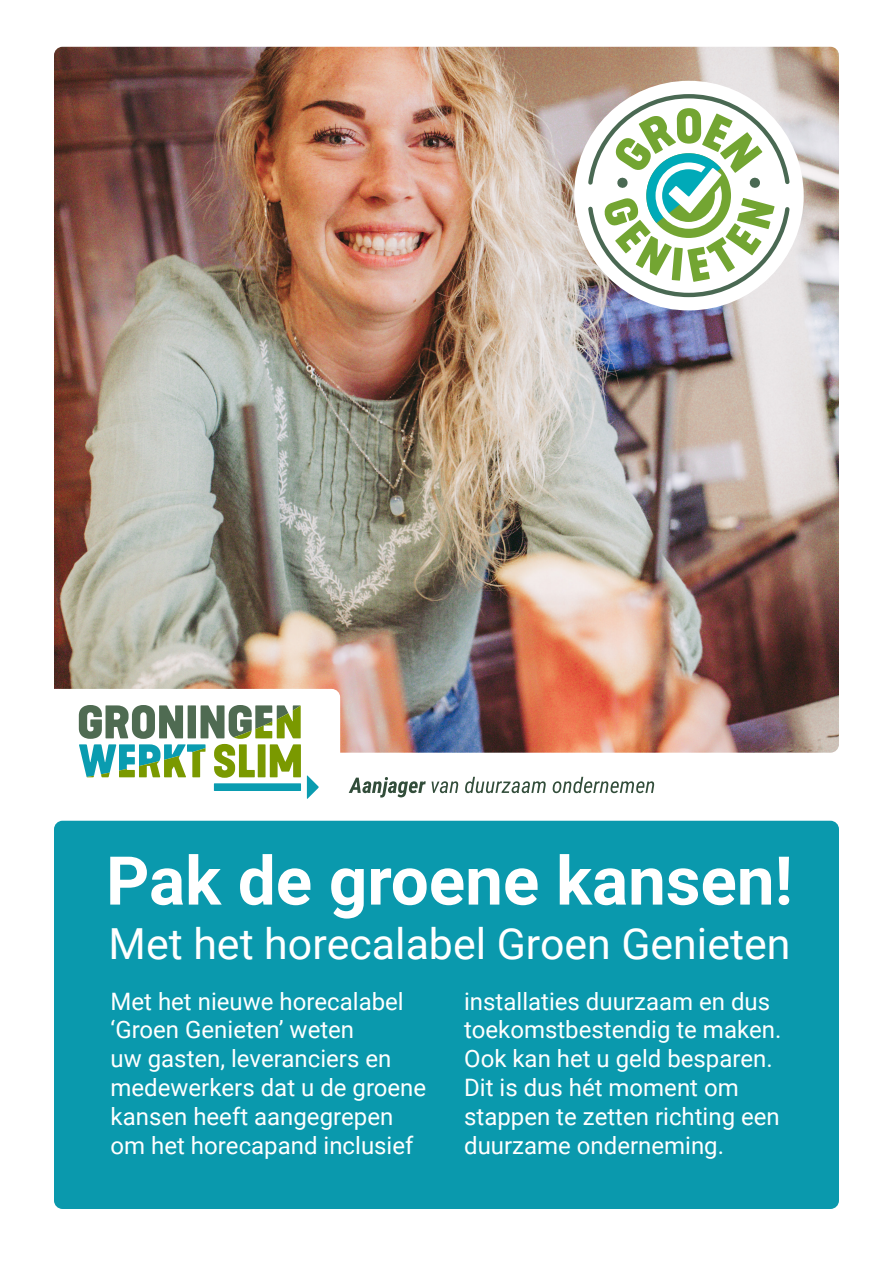
<style>
.page{position:relative;width:893px;height:1263px;background:#fff}
.page>*{position:absolute;margin:0;border:0;box-sizing:border-box;transform-origin:0 0}
.t1{font:700 67.35px "Roboto";color:#fff}
.t2{font:42.9px "Roboto";color:#fff}
.t3{font:24px/28.8px "Roboto";color:#fff}
</style>
<div class="page">
<img style="left:54px;top:47px;width:785px;height:706px">
<svg style="left:54px;top:689px;width:286px;height:110px"></svg>
<svg style="left:349px;top:777px;width:305px;height:20px"></svg>
<div style="left:54px;top:821px;width:785px;height:388px;background:#0a99ad;border-radius:9px"></div>
<div style="left:574px;top:81px;width:230px;height:229px;background:#fff;border-radius:50%"></div>
<svg style="left:585px;top:92px;width:207px;height:207px"></svg>
<p class="t1" style="left:106px;top:833px;width:688px">Pak de groene kansen!</p>
<p class="t2" style="left:109px;top:914px;width:683px">Met het horecalabel Groen Genieten</p>
<p class="t3" style="left:111px;top:986px;width:317px">Met het nieuwe horecalabel ‘Groen Genieten’ weten<br>uw gasten, leveranciers en medewerkers dat u de groene kansen heeft aangegrepen om het horecapand inclusief</p>
<p class="t3" style="left:464px;top:986px;width:319px">installaties duurzaam en dus toekomstbestendig te maken.<br>Ook kan het u geld besparen.<br>Dit is dus hét moment om stappen te zetten richting een duurzame onderneming.</p>
</div>
